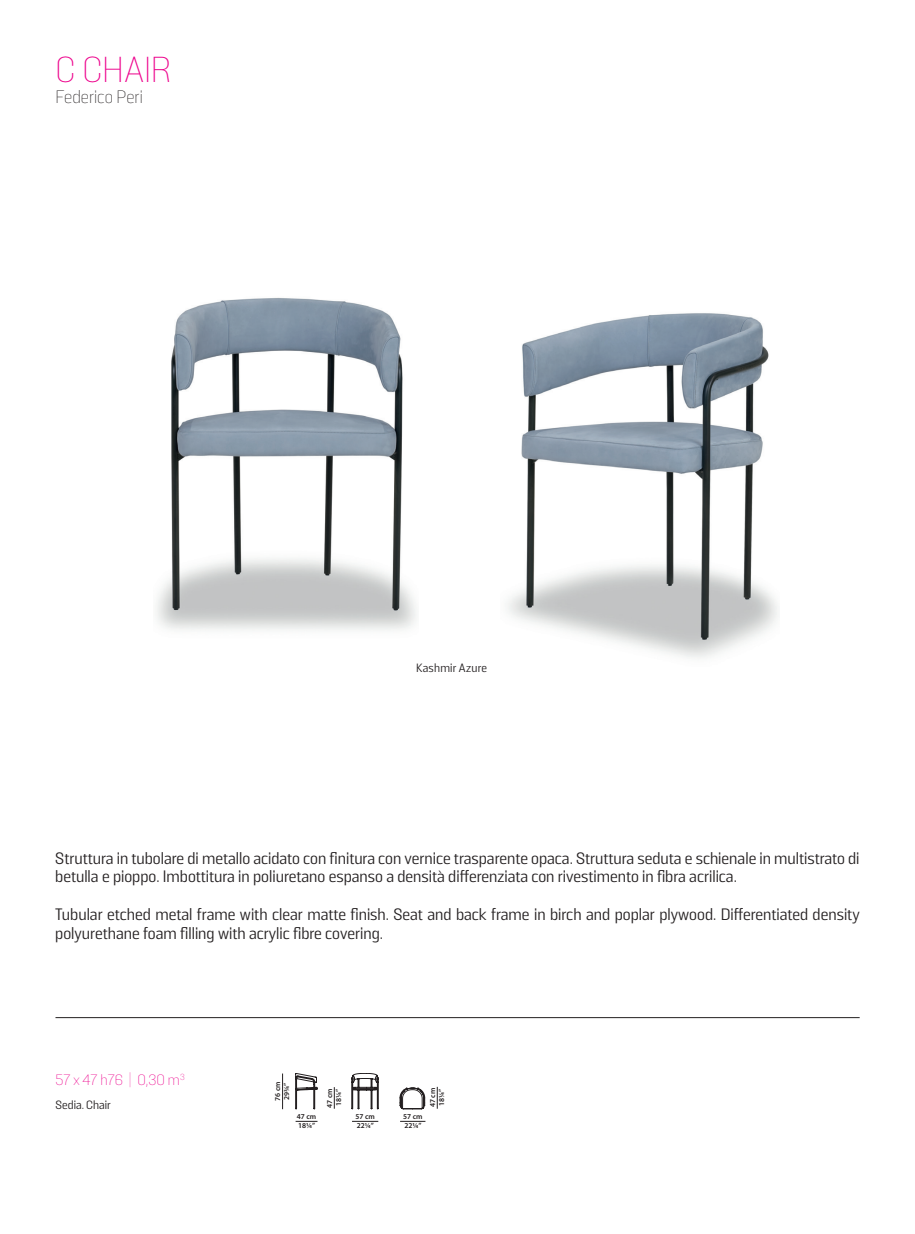
<style>
.page{position:relative;width:915px;height:1234px;background:#fff}
.page>*{position:absolute;margin:0;border:0;box-sizing:border-box;transform-origin:0 0}
.t1{font:200 36px "Solido";color:#ed028c}
.t2{font:200 18px "Solido";letter-spacing:-.005em;color:#231f20}
.t3{font:16.5px/18.8px "Solido";color:#231f20}
.t4{font:200 15px "Solido";color:#ed028c}
.t5{font:12px "Solido";letter-spacing:.01em;color:#231f20}
.t6{font:600 7.5px/9px "Myriad Pro";color:#231f20}
</style>
<div class="page">
<hr style="left:55px;top:1017px;width:804px;height:1px;background:#231f20">
<svg style="left:295px;top:1120px;width:22px;height:1px"></svg>
<svg style="left:352px;top:1120px;width:26px;height:1px"></svg>
<svg style="left:400px;top:1120px;width:25px;height:1px"></svg>
<hr style="left:282px;top:1073px;width:1px;height:35px;background:#231f20">
<svg style="left:295px;top:1073px;width:130px;height:35px"></svg>
<svg style="left:437px;top:1086px;width:1px;height:22px"></svg>
<img style="left:508px;top:313px;width:269px;height:345px">
<img style="left:156px;top:298px;width:260px;height:332px">
<p class="t1" style="left:55px;top:49px;width:117px">C CHAIR</p>
<p class="t2" style="left:55px;top:86px;width:89px">Federico Peri</p>
<p class="t5" style="left:416px;top:661px;width:73px">Kashmir Azure</p>
<p class="t3" style="left:55px;top:849px;width:805px">Struttura in tubolare di metallo acidato con finitura con vernice trasparente opaca. Struttura seduta e schienale in multistrato di betulla e pioppo. Imbottitura in poliuretano espanso a densità differenziata con rivestimento in fibra acrilica.</p>
<p class="t3" style="left:55px;top:905px;width:805px">Tubular etched metal frame with clear matte finish. Seat and back frame in birch and poplar plywood. Differentiated density polyurethane foam filling with acrylic fibre covering.</p>
<p class="t4" style="left:55px;top:1071px;width:131px">57 x 47 h76 | 0,30 m<sup>3</sup></p>
<p class="t5" style="left:55px;top:1097px;width:57px">Sedia. Chair</p>
<p class="t6" style="left:273px;top:1100px;width:21px;rotate:-90deg">76 cm<br>29¾”</p>
<p class="t6" style="left:325px;top:1107px;width:21px;rotate:-90deg">47 cm<br>18¼”</p>
<p class="t6" style="left:427px;top:1107px;width:21px;rotate:-90deg">47 cm<br>18¼”</p>
<p class="t6" style="left:297px;top:1111px;width:21px">47 cm<br>18¼”</p>
<p class="t6" style="left:355px;top:1111px;width:21px">57 cm<br>22¼”</p>
<p class="t6" style="left:403px;top:1111px;width:21px">57 cm<br>22¼”</p>
</div>
